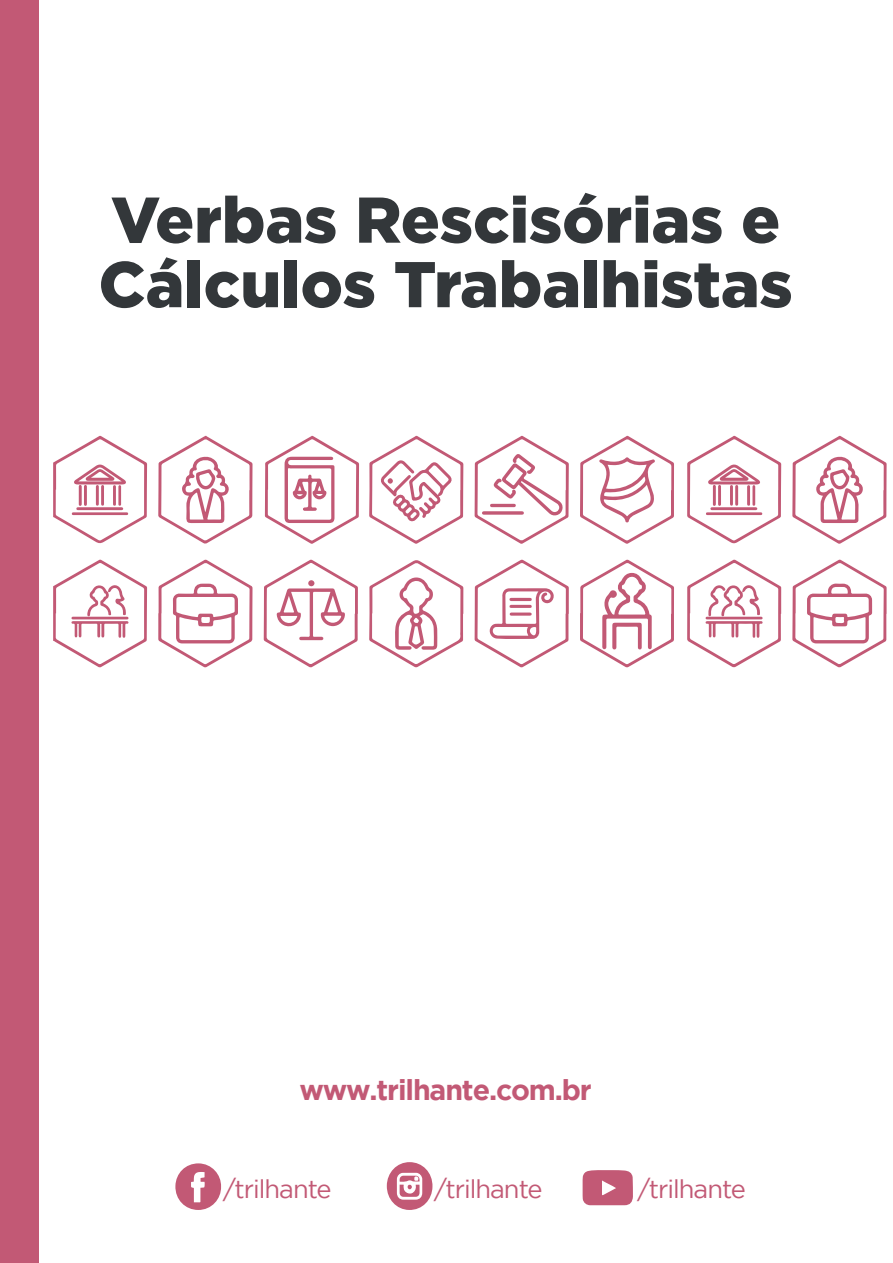
<style>
.page{position:relative;width:893px;height:1263px;background:#fff}
.page>*{position:absolute;margin:0;border:0;box-sizing:border-box;transform-origin:0 0}
.Fim_Ebook{font:900 64.5px/64.5px "Gotham";color:#33373a}
.t1{font:700 28.5px "Gotham";letter-spacing:-.04em;color:#c25975}
.Parágrafo_Texto{font:25.5px "Gotham";letter-spacing:-.04em;color:#c25975}
</style>
<div class="page">
<div style="left:0;top:0;width:39px;height:1263px;background:#c25975"></div>
<svg style="left:475px;top:436px;width:94px;height:108px"></svg>
<svg style="left:53px;top:559px;width:94px;height:109px"></svg>
<svg style="left:369px;top:436px;width:94px;height:108px"></svg>
<svg style="left:158px;top:559px;width:94px;height:108px"></svg>
<svg style="left:792px;top:559px;width:95px;height:108px"></svg>
<svg style="left:580px;top:559px;width:94px;height:108px"></svg>
<svg style="left:264px;top:559px;width:94px;height:109px"></svg>
<div style="left:308px;top:580px;width:7px;height:6px;background:#c25975;border-radius:50%"></div>
<svg style="left:369px;top:560px;width:94px;height:107px"></svg>
<svg style="left:687px;top:559px;width:94px;height:108px"></svg>
<svg style="left:580px;top:436px;width:94px;height:108px"></svg>
<svg style="left:158px;top:436px;width:94px;height:108px"></svg>
<svg style="left:792px;top:436px;width:95px;height:108px"></svg>
<svg style="left:53px;top:436px;width:94px;height:108px"></svg>
<svg style="left:265px;top:436px;width:94px;height:108px"></svg>
<svg style="left:687px;top:436px;width:94px;height:108px"></svg>
<svg style="left:475px;top:559px;width:94px;height:109px"></svg>
<svg style="left:175px;top:1163px;width:46px;height:47px"></svg>
<svg style="left:387px;top:1162px;width:46px;height:48px"></svg>
<svg style="left:582px;top:1170px;width:51px;height:35px;background:#c86b84"></svg>
<p class="Fim_Ebook" style="left:99px;top:186px;width:696px">Verbas Rescisórias e<br>Cálculos Trabalhistas</p>
<p class="t1" style="left:299px;top:1073px;width:294px">www.trilhante.com.br</p>
<p class="Parágrafo_Texto" style="left:223px;top:1174px;width:110px">/trilhante</p>
<p class="Parágrafo_Texto" style="left:434px;top:1174px;width:110px">/trilhante</p>
<p class="Parágrafo_Texto" style="left:638px;top:1174px;width:110px">/trilhante</p>
</div>
